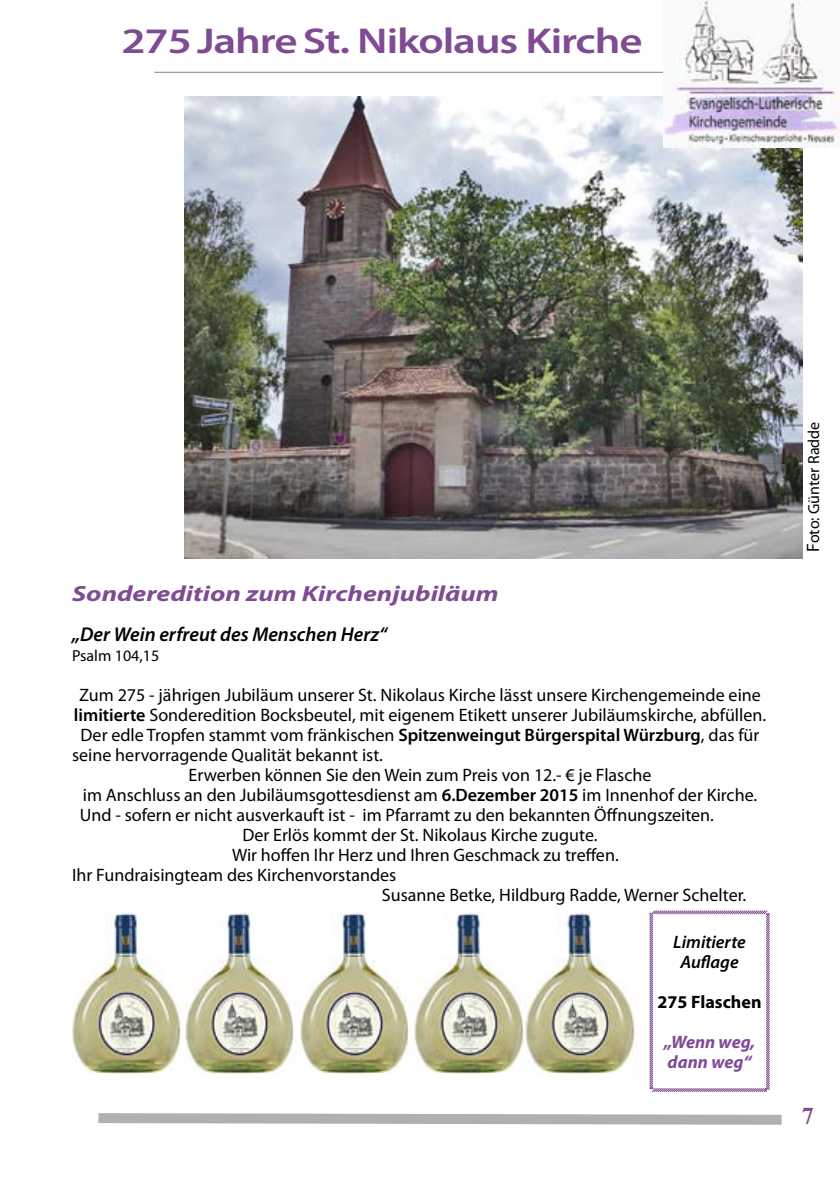
<style>
.page{position:relative;width:840px;height:1191px;background:#fff}
.page>*{position:absolute;margin:0;border:0;box-sizing:border-box;transform-origin:0 0}
.t1{font:600 36px "Myriad Pro";letter-spacing:-.025em;color:#7f4b94;scale:1.25 1}
.t2{font:700 24px "Times New Roman";color:#7f4b94}
.t3{font:italic 700 22px "Myriad Pro";color:#7f4b94;scale:1.25 1}
.t4{font:italic 600 20px "Myriad Pro";color:#000}
.t5{font:18px "Myriad Pro";color:#000}
.t6{font:italic 600 18px/20px "Myriad Pro";color:#000;text-align:center}
.t7{font:italic 700 18px/20px "Myriad Pro";color:#7f4b94}
.t8{font:700 18px "Myriad Pro";color:#000}
.t9{font:16px "Myriad Pro";color:#000}
.s1{font-weight:600}
.s2{font-size:18px}
</style>
<div class="page">
<hr style="left:154px;top:72px;width:607px;height:1px;background:#000">
<svg style="left:98px;top:1113px;width:684px;height:12px;background:#bdbdbd"></svg>
<img style="left:413px;top:912px;width:224px;height:161px">
<img style="left:185px;top:96px;width:616px;height:462px">
<img style="left:185px;top:912px;width:226px;height:161px">
<img style="left:72px;top:912px;width:110px;height:161px">
<svg style="left:649px;top:910px;width:121px;height:182px"></svg>
<img style="left:663px;top:0;width:176px;height:147px">
<h1 class="t1" style="left:122px;top:18px;width:418px">275JahreSt. Nikolaus Kirche</h1>
<p class="t3" style="left:72px;top:579px;width:343px">Sonderedition zum Kirchenjubiläum</p>
<p class="t4" style="left:72px;top:621px;width:316px">„Der Wein erfreut des Menschen Herz“</p>
<p class="t9" style="left:72px;top:645px;width:89px">Psalm 104,15</p>
<p class="t5" style="left:79px;top:683px;width:683px">Zum 275 - jährigen Jubiläum unserer St. Nikolaus Kirche lässt unsere Kirchengemeinde eine</p>
<p class="t5" style="left:74px;top:703px;width:693px"><span class="s1">limitierte</span> Sonderedition Bocksbeutel, mit eigenem Etikett unserer Jubiläumskirche, abfüllen.</p>
<p class="t5" style="left:80px;top:723px;width:680px">Der edle Tropfen stammt vom fränkischen <span class="s1">Spitzenweingut Bürgerspital Würzburg</span>, das für</p>
<p class="t5" style="left:72px;top:743px;width:312px">seine hervorragende Qualität bekannt ist.</p>
<p class="t5" style="left:188px;top:763px;width:464px">Erwerben können Sie den Wein zum Preis von 12.- € je Flasche</p>
<p class="t5" style="left:83px;top:783px;width:675px">im Anschluss an den Jubiläumsgottesdienst am <span class="s1">6.Dezember 2015</span> im Innenhof der Kirche.</p>
<p class="t5" style="left:80px;top:803px;width:635px">Und - sofern er nicht ausverkauft ist - im Pfarramt zu den bekannten Öffnungszeiten.</p>
<p class="t5" style="left:242px;top:823px;width:356px">Der Erlös kommt der St. Nikolaus Kirche zugute.</p>
<p class="t5" style="left:232px;top:843px;width:388px">Wir hoffen Ihr Herz und Ihren Geschmack zu treffen.</p>
<p class="t5" style="left:72px;top:863px;width:325px">Ihr Fundraisingteam des Kirchenvorstandes</p>
<p class="t5" style="left:382px;top:883px;width:366px">Susanne Betke, Hildburg Radde, Werner Schelter.</p>
<p class="t6" style="left:673px;top:931px;width:74px">Limitierte<br>Auflage</p>
<p class="t8" style="left:657px;top:990px;width:105px">275 Flaschen</p>
<p class="t7" style="left:663px;top:1031px;width:93px">„Wenn weg, dann weg“</p>
<p class="t9" style="left:803px;top:552px;width:132px;rotate:-90deg"><span class="s2">F</span>oto: Günter Radde</p>
<h2 class="t2" style="left:801px;top:1098px;width:13px">7</h2>
</div>
